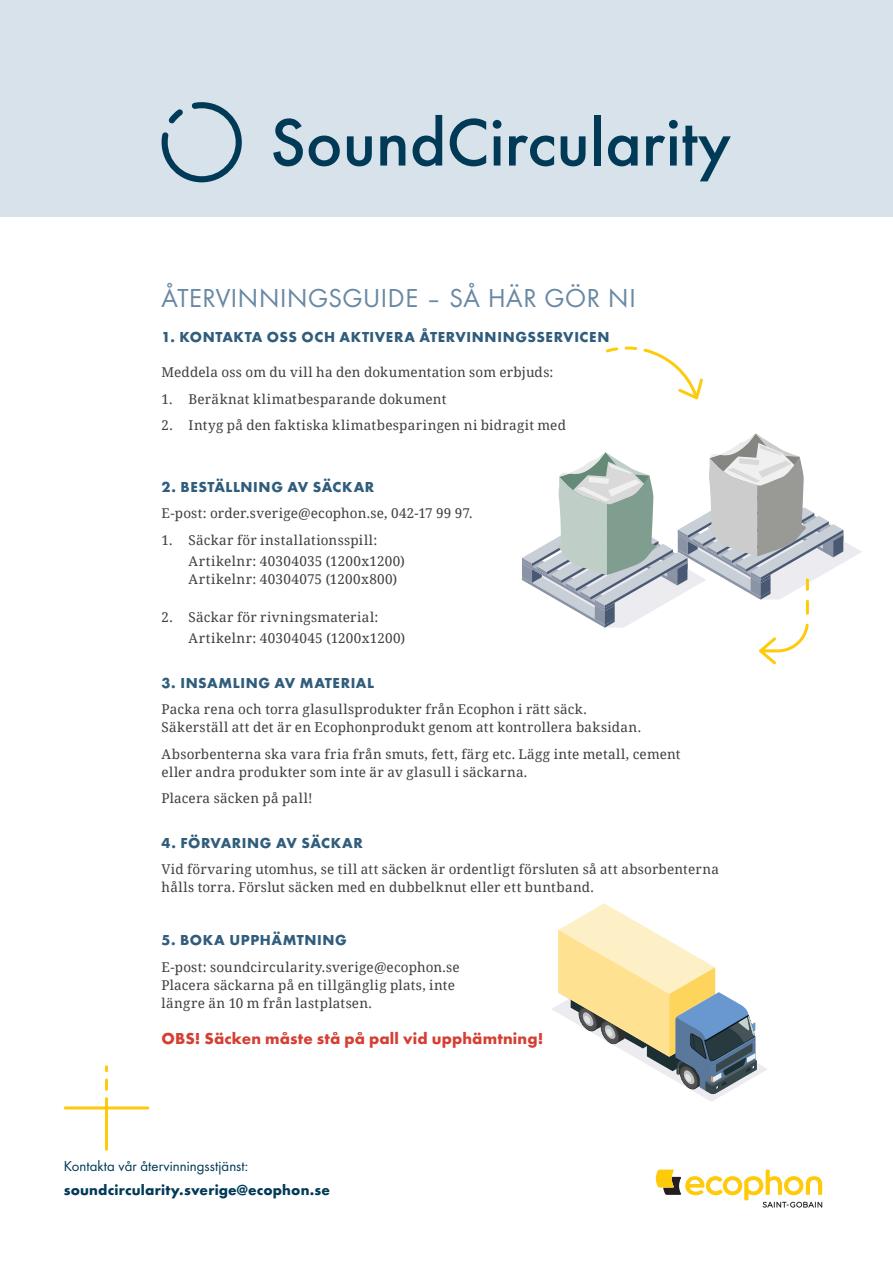
<style>
.page{position:relative;width:893px;height:1263px;background:#fff}
.page>*{position:absolute;margin:0;border:0;box-sizing:border-box;transform-origin:0 0}
.Main_Headline{font:27px "Futura Boo";letter-spacing:.025em;color:#6988a3}
.Bodycopy{font:700 16.5px "Futura";letter-spacing:.01em;color:#d53f33}
.Sub_Headline{font:700 15px "Futura";letter-spacing:.035em;color:#315d7c}
.Main_Headline-2{font:700 15px "Futura";letter-spacing:.035em;color:#315d7c}
.Body_copy_Futura{font:700 15px "Futura";letter-spacing:.015em;color:#003a57}
.Body_copy_Futura-2{font:15px "Futura Boo";letter-spacing:.005em;color:#003a57}
.Bodycopy-2{font:13.5px/18px "Noto Serif";letter-spacing:.02em;color:#3e3e3f}
.Sub_Headline-2{font:13.5px/18px "Noto Serif";letter-spacing:.015em;color:#3e3e3f}
</style>
<div class="page">
<svg style="left:656px;top:1169px;width:166px;height:38px"></svg>
<svg style="left:643px;top:349px;width:60px;height:50px"></svg>
<svg style="left:625px;top:346px;width:12px;height:4px"></svg>
<svg style="left:606px;top:347px;width:12px;height:6px"></svg>
<svg style="left:64px;top:1097px;width:85px;height:54px"></svg>
<svg style="left:105px;top:1065px;width:3px;height:7px"></svg>
<svg style="left:105px;top:1078px;width:3px;height:13px"></svg>
<svg style="left:552px;top:903px;width:215px;height:199px"></svg>
<svg style="left:522px;top:434px;width:340px;height:230px"></svg>
<div style="left:0;top:0;width:893px;height:217px;background:#d8e2ea"></div>
<svg style="left:162px;top:102px;width:80px;height:80px"></svg>
<svg style="left:273px;top:118px;width:30px;height:48px"></svg>
<svg style="left:309px;top:136px;width:31px;height:30px"></svg>
<svg style="left:347px;top:136px;width:25px;height:30px"></svg>
<svg style="left:380px;top:136px;width:25px;height:30px"></svg>
<svg style="left:413px;top:115px;width:29px;height:51px"></svg>
<svg style="left:450px;top:118px;width:36px;height:48px"></svg>
<svg style="left:493px;top:120px;width:8px;height:46px"></svg>
<svg style="left:509px;top:136px;width:45px;height:30px"></svg>
<svg style="left:561px;top:136px;width:25px;height:30px"></svg>
<div style="left:594px;top:115px;width:7px;height:51px;background:#003a57"></div>
<svg style="left:608px;top:136px;width:30px;height:30px"></svg>
<svg style="left:646px;top:120px;width:85px;height:61px"></svg>
<p class="Main_Headline" style="left:162px;top:282px;width:476px">ÅTERVINNINGSGUIDE – SÅ HÄR GÖR NI</p>
<p class="Main_Headline-2" style="left:162px;top:328px;width:449px">1. KONTAKTA OSS OCH AKTIVERA ÅTERVINNINGSSERVICEN</p>
<p class="Bodycopy-2" style="left:162px;top:363px;width:393px">Meddela oss om du vill ha den dokumentation som erbjuds:</p>
<p class="Bodycopy-2" style="left:162px;top:389px;width:286px">1. Beräknat klimatbesparande dokument</p>
<p class="Bodycopy-2" style="left:162px;top:416px;width:406px">2. Intyg på den faktiska klimatbesparingen ni bidragit med</p>
<p class="Sub_Headline" style="left:162px;top:477px;width:214px">2. BESTÄLLNING AV SÄCKAR</p>
<p class="Bodycopy-2" style="left:162px;top:504px;width:313px">E-post: order.sverige@ecophon.se, 042-17 99 97.</p>
<p class="Bodycopy-2" style="left:189px;top:529px;width:218px;line-height:21px;text-indent:-27px">1. Säckar för installationsspill:<br>Artikelnr: 40304035 (1200x1200)</p>
<p class="Bodycopy-2" style="left:189px;top:569px;width:210px">Artikelnr: 40304075 (1200x800)</p>
<p class="Bodycopy-2" style="left:189px;top:606px;width:218px;line-height:21px;text-indent:-27px">2. Säckar för rivningsmaterial:<br>Artikelnr: 40304045 (1200x1200)</p>
<p class="Sub_Headline" style="left:162px;top:673px;width:214px">3. INSAMLING AV MATERIAL</p>
<p class="Sub_Headline-2" style="left:162px;top:700px;width:481px">Packa rena och torra glasullsprodukter från Ecophon i rätt säck.<br>Säkerställ att det är en Ecophonprodukt genom att kontrollera baksidan.</p>
<p class="Bodycopy-2" style="left:162px;top:744px;width:521px">Absorbenterna ska vara fria från smuts, fett, färg etc. Lägg inte metall, cement eller andra produkter som inte är av glasull i säckarna.</p>
<p class="Bodycopy-2" style="left:162px;top:789px;width:152px">Placera säcken på pall!</p>
<p class="Sub_Headline" style="left:162px;top:833px;width:203px">4. FÖRVARING AV SÄCKAR</p>
<p class="Bodycopy-2" style="left:162px;top:860px;width:559px">Vid förvaring utomhus, se till att säcken är ordentligt försluten så att absorbenterna hålls torra. Förslut säcken med en dubbelknut eller ett buntband.</p>
<p class="Sub_Headline" style="left:162px;top:931px;width:187px">5. BOKA UPPHÄMTNING</p>
<p class="Bodycopy-2" style="left:162px;top:957px;width:300px">E-post: soundcircularity.sverige@ecophon.se<br>Placera säckarna på en tillgänglig plats, inte längre än 10 m från lastplatsen.</p>
<p class="Bodycopy" style="left:162px;top:1028px;width:383px">OBS! Säcken måste stå på pall vid upphämtning!</p>
<p class="Body_copy_Futura-2" style="left:64px;top:1157px;width:186px">Kontakta vår återvinningsstjänst:</p>
<p class="Body_copy_Futura" style="left:64px;top:1180px;width:268px">soundcircularity.sverige@ecophon.se</p>
</div>
